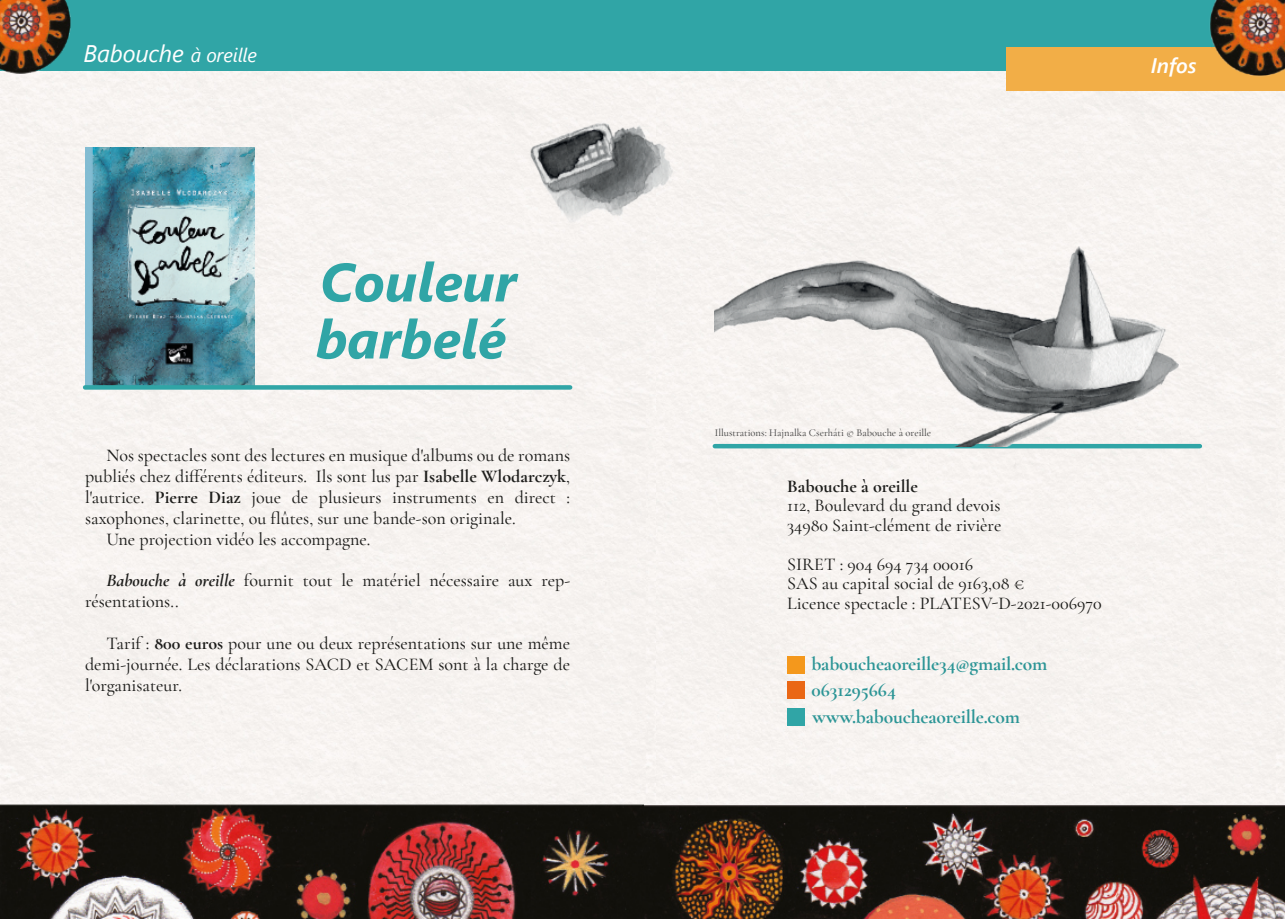
<style>
.page{position:relative;width:1285px;height:919px;background:#fff}
.page>*{position:absolute;margin:0;border:0;box-sizing:border-box;transform-origin:0 0}
.t1{font:italic 700 54px/57px "Segoe UI";color:#30a5a6}
.t2{font:italic 24px "Segoe UI";letter-spacing:-.01em;color:#fefefe}
.t3{font:italic 600 21px "Segoe UI";color:#fff}
.t4{font:700 19.5px/25.2px "Cormorant Garamond";letter-spacing:-.01em;color:#2c9596}
.t5{font:500 18px/21px "Cormorant Garamond";color:#1d1d1b}
.t6{font:700 18px "Cormorant Garamond";color:#1d1d1b}
.t7{font:500 10.5px "Cormorant Garamond";color:rgb(51 51 51/.9)}
.s1{font-size:19.5px}
.s2{font-weight:700}
.s3{font-weight:700;font-style:italic}
</style>
<div class="page">
<img style="left:0;top:0;width:1284px;height:918px">
<img style="left:85px;top:147px;width:169px;height:238px">
<hr style="left:714px;top:444px;width:485px;height:4px;background:#30a5a6">
<svg style="left:85px;top:385px;width:485px;height:4px;background:#35a6a7"></svg>
<div style="left:787px;top:656px;width:17px;height:17px;background:#f4981c"></div>
<div style="left:787px;top:708px;width:17px;height:17px;background:#30a5a6"></div>
<div style="left:787px;top:681px;width:17px;height:17px;background:#ea6715"></div>
<img style="left:524px;top:123px;width:154px;height:104px">
<img style="left:714px;top:246px;width:463px;height:200px">
<h2 class="t2" style="left:84px;top:44px;width:175px">Babouche <span class="s1">à oreille</span></h2>
<h1 class="t1" style="left:315px;top:259px;width:202px">Couleur barbelé</h1>
<p class="t5" style="left:106px;top:445px;width:465px">Nos spectacles sont des lectures en musique d'albums ou de romans</p>
<p class="t5" style="left:85px;top:466px;width:486px">publiés chez différents éditeurs. Ils sont lus par <span class="s2">Isabelle Wlodarczyk</span>,</p>
<p class="t5" style="left:85px;top:487px;width:486px">l'autrice. <span class="s2">Pierre Diaz</span> joue de plusieurs instruments en direct :</p>
<p class="t5" style="left:85px;top:508px;width:432px">saxophones, clarinette, ou flûtes, sur une bande-son originale.</p>
<p class="t5" style="left:106px;top:529px;width:266px">Une projection vidéo les accompagne.</p>
<p class="t5" style="left:85px;top:569px;width:486px;text-indent:21px"><span class="s3">Babouche à oreille</span> fournit tout le matériel nécessaire aux rep&shy;résentations..</p>
<p class="t5" style="left:85px;top:632px;width:486px;text-align:justify;text-indent:21px">Tarif : <span class="s2">800 euros</span> pour une ou deux représentations sur une même demi-journée. Les déclarations SACD et SACEM sont à la charge de l'organisateur.</p>
<p class="t3" style="left:1150px;top:57px;width:47px">Infos</p>
<p class="t7" style="left:714px;top:426px;width:218px">Illustrations: Hajnalka Cserháti © Babouche à oreille</p>
<p class="t6" style="left:787px;top:475px;width:132px">Babouche à oreille</p>
<p class="t5" style="left:787px;top:495px;width:216px;line-height:19.5px">112, Boulevard du grand devois<br>34980 Saint-clément de rivière</p>
<p class="t5" style="left:787px;top:554px;width:316px;line-height:19.5px">SIRET : 904 694 734 00016<br>SAS au capital social de 9163,08 €<br>Licence spectacle : PLATESV-D-2021-006970</p>
<p class="t4" style="left:811px;top:651px;width:237px">baboucheaoreille34@gmail.com<br>0631295664</p>
<p class="t4" style="left:812px;top:703px;width:209px">www.baboucheaoreille.com</p>
</div>
